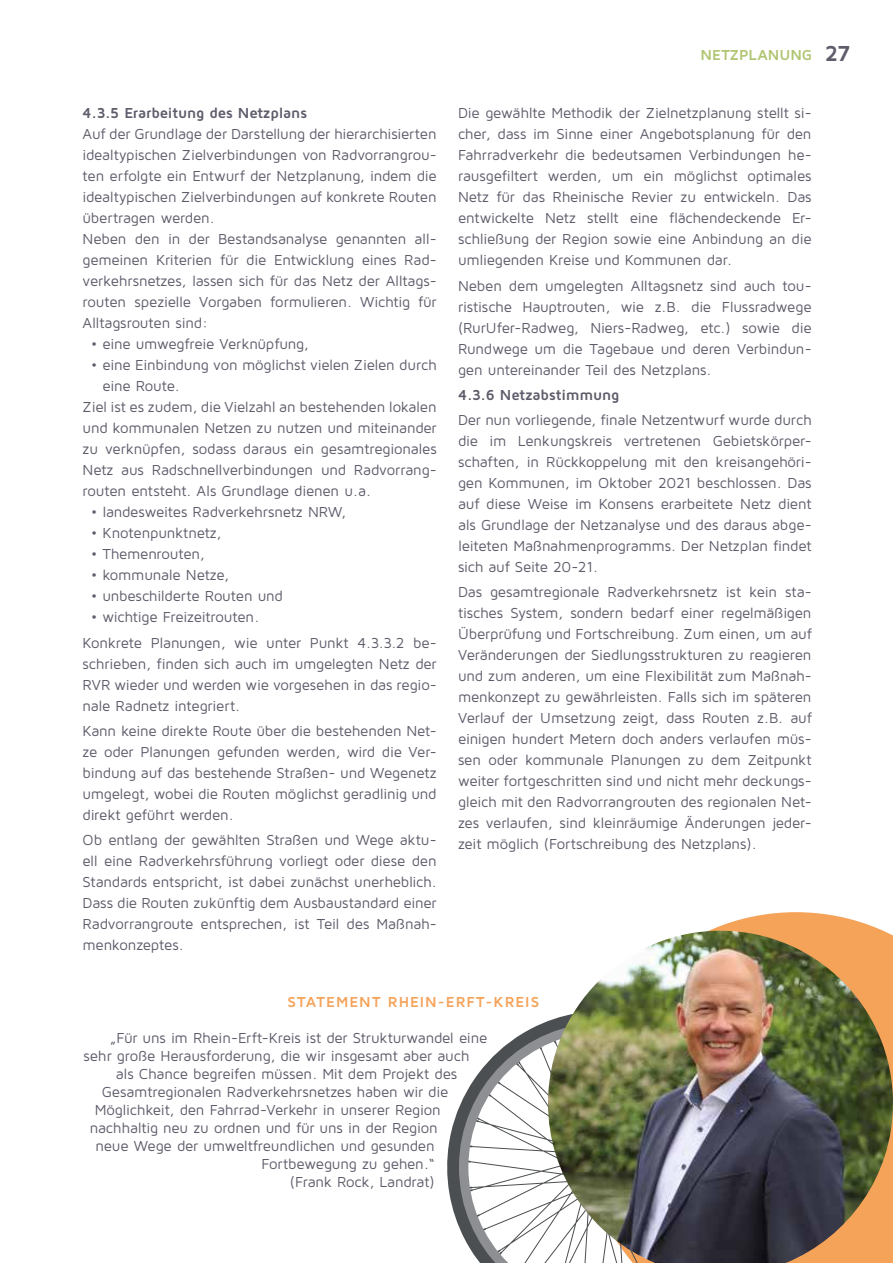
<style>
.page{position:relative;width:893px;height:1263px;background:#fff}
.page>*{position:absolute;margin:0;border:0;box-sizing:border-box;transform-origin:0 0}
.t1{font:700 22.5px "Maven Pro";color:#5f5c6b}
.t2{font:15px/21px "Maven Pro";letter-spacing:-.015em;color:#5f5c6b;text-align:justify}
.t3{font:700 15px "Maven Pro";letter-spacing:-.015em;color:#5f5c6b}
.t4{font:700 15px "Maven Pro";letter-spacing:.065em;color:#f6a35a}
.t5{font:700 15px "Maven Pro";color:#afc571}
</style>
<div class="page">
<svg style="left:708px;top:912px;width:176px;height:19px;fill:#f6a35a"></svg>
<svg style="left:447px;top:1021px;width:101px;height:206px"></svg>
<svg style="left:459px;top:1023px;width:89px;height:240px"></svg>
<img style="left:548px;top:931px;width:345px;height:332px">
<p class="t5" style="left:700px;top:45px;width:113px">NETZPLANUNG</p>
<h1 class="t1" style="left:825px;top:39px;width:27px">27</h1>
<p class="t3" style="left:83px;top:104px;width:226px">4.3.5 Erarbeitung des Netzplans</p>
<p class="t2" style="left:83px;top:123px;width:356px;text-align:left">Auf der Grundlage der Darstellung der hierarchisierten idealtypischen Zielverbindungen von Radvorrangrou&shy;ten erfolgte ein Entwurf der Netzplanung, indem die idealtypischen Zielverbindungen auf konkrete Routen übertragen werden.<br>Neben den in der Bestandsanalyse genannten all&shy;gemeinen Kriterien für die Entwicklung eines Rad&shy;verkehrsnetzes, lassen sich für das Netz der Alltags&shy;routen spezielle Vorgaben formulieren. Wichtig für Alltagsrouten sind:</p>
<p class="t2" style="left:91px;top:333px;width:219px">• eine umwegfreie Verknüpfung,</p>
<p class="t2" style="left:91px;top:354px;width:347px">• eine Einbindung von möglichst vielen Zielen durch</p>
<p class="t2" style="left:102px;top:375px;width:79px">eine Route.</p>
<p class="t2" style="left:83px;top:396px;width:356px">Ziel ist es zudem, die Vielzahl an bestehenden lokalen</p>
<p class="t2" style="left:83px;top:417px;width:356px">und kommunalen Netzen zu nutzen und miteinander</p>
<p class="t2" style="left:83px;top:438px;width:356px">zu verknüpfen, sodass daraus ein gesamtregionales</p>
<p class="t2" style="left:83px;top:459px;width:356px">Netz aus Radschnellverbindungen und Radvorrang-</p>
<p class="t2" style="left:83px;top:480px;width:290px">routen entsteht. Als Grundlage dienen u.a.</p>
<p class="t2" style="left:91px;top:501px;width:256px">• landesweites Radverkehrsnetz NRW,</p>
<p class="t2" style="left:91px;top:522px;width:132px">• Knotenpunktnetz,</p>
<p class="t2" style="left:91px;top:543px;width:115px">• Themenrouten,</p>
<p class="t2" style="left:91px;top:564px;width:140px">• kommunale Netze,</p>
<p class="t2" style="left:91px;top:585px;width:193px">• unbeschilderte Routen und</p>
<p class="t2" style="left:83px;top:604px;width:356px;line-height:25.2px;text-indent:9px">• wichtige Freizeitrouten.<br>Konkrete Planungen, wie unter Punkt 4.3.3.2 be-</p>
<p class="t2" style="left:83px;top:652px;width:356px">schrieben, finden sich auch im umgelegten Netz der RVR wieder und werden wie vorgesehen in das regio&shy;nale Radnetz integriert.</p>
<p class="t2" style="left:83px;top:720px;width:356px">Kann keine direkte Route über die bestehenden Net&shy;ze oder Planungen gefunden werden, wird die Ver&shy;bindung auf das bestehende Straßen- und Wegenetz umgelegt, wobei die Routen möglichst geradlinig und direkt geführt werden.</p>
<p class="t2" style="left:83px;top:829px;width:356px">Ob entlang der gewählten Straßen und Wege aktu&shy;ell eine Radverkehrsführung vorliegt oder diese den Standards entspricht, ist dabei zunächst unerheblich.<br>Dass die Routen zukünftig dem Ausbaustandard einer Radvorrangroute entsprechen, ist Teil des Maßnah&shy;menkonzeptes.</p>
<p class="t2" style="left:458px;top:102px;width:355px">Die gewählte Methodik der Zielnetzplanung stellt si&shy;cher, dass im Sinne einer Angebotsplanung für den Fahrradverkehr die bedeutsamen Verbindungen he&shy;rausgefiltert werden, um ein möglichst optimales Netz für das Rheinische Revier zu entwickeln. Das entwickelte Netz stellt eine flächendeckende Er&shy;schließung der Region sowie eine Anbindung an die umliegenden Kreise und Kommunen dar.</p>
<p class="t2" style="left:458px;top:274px;width:355px">Neben dem umgelegten Alltagsnetz sind auch tou&shy;ristische Hauptrouten, wie z.B. die Flussradwege (RurUfer-Radweg, Niers-Radweg, etc.) sowie die Rundwege um die Tagebaue und deren Verbindun&shy;gen untereinander Teil des Netzplans.</p>
<p class="t3" style="left:458px;top:385px;width:163px">4.3.6 Netzabstimmung</p>
<p class="t2" style="left:458px;top:409px;width:355px">Der nun vorliegende, finale Netzentwurf wurde durch die im Lenkungskreis vertretenen Gebietskörper&shy;schaften, in Rückkoppelung mit den kreisangehöri&shy;gen Kommunen, im Oktober 2021 beschlossen. Das auf diese Weise im Konsens erarbeitete Netz dient als Grundlage der Netzanalyse und des daraus abge&shy;leiteten Maßnahmenprogramms. Der Netzplan findet sich auf Seite 20-21.</p>
<p class="t2" style="left:458px;top:581px;width:355px">Das gesamtregionale Radverkehrsnetz ist kein sta&shy;tisches System, sondern bedarf einer regelmäßigen Überprüfung und Fortschreibung. Zum einen, um auf Veränderungen der Siedlungsstrukturen zu reagieren und zum anderen, um eine Flexibilität zum Maßnah&shy;menkonzept zu gewährleisten. Falls sich im späteren Verlauf der Umsetzung zeigt, dass Routen z.B. auf einigen hundert Metern doch anders verlaufen müs&shy;sen oder kommunale Planungen zu dem Zeitpunkt weiter fortgeschritten sind und nicht mehr deckungs&shy;gleich mit den Radvorrangrouten des regionalen Net&shy;zes verlaufen, sind kleinräumige Änderungen jeder&shy;zeit möglich (Fortschreibung des Netzplans).</p>
<p class="t4" style="left:287px;top:992px;width:253px">STATEMENT RHEIN-ERFT-KREIS</p>
<p class="t2" style="left:110px;top:1027px;width:379px">„Für uns im Rhein-Erft-Kreis ist der Strukturwandel eine</p>
<p class="t2" style="left:84px;top:1045px;width:387px">sehr große Herausforderung, die wir insgesamt aber auch</p>
<p class="t2" style="left:116px;top:1063px;width:343px">als Chance begreifen müssen. Mit dem Projekt des</p>
<p class="t2" style="left:102px;top:1081px;width:348px">Gesamtregionalen Radverkehrsnetzes haben wir die</p>
<p class="t2" style="left:95px;top:1099px;width:347px">Möglichkeit, den Fahrrad-Verkehr in unserer Region</p>
<p class="t2" style="left:90px;top:1117px;width:349px">nachhaltig neu zu ordnen und für uns in der Region</p>
<p class="t2" style="left:96px;top:1135px;width:341px">neue Wege der umweltfreundlichen und gesunden</p>
<p class="t2" style="left:261px;top:1153px;width:175px">Fortbewegung zu gehen.“</p>
<p class="t2" style="left:290px;top:1171px;width:146px">(Frank Rock, Landrat)</p>
</div>
